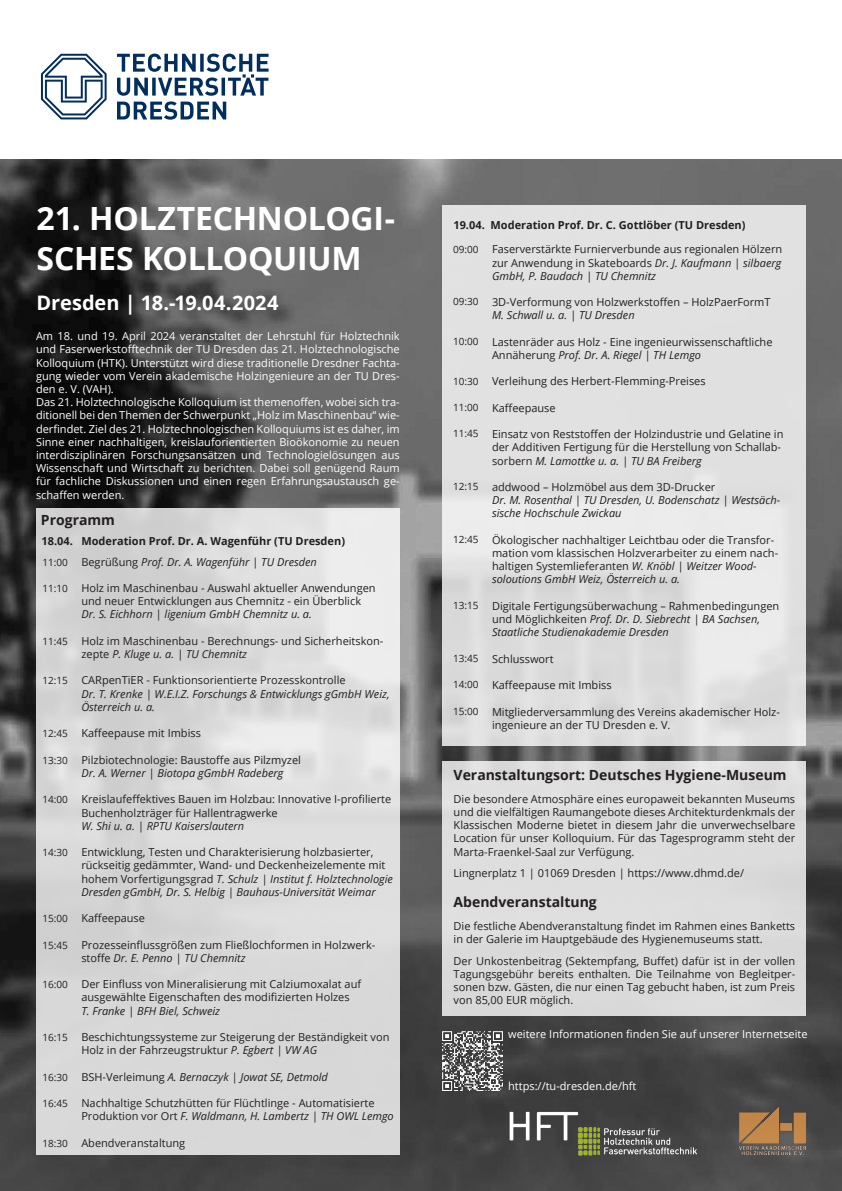
<style>
.page{position:relative;width:842px;height:1191px;background:#fff}
.page>*{position:absolute;margin:0;border:0;box-sizing:border-box;transform-origin:0 0}
.t1{font:700 32px/40px "Open Sans";letter-spacing:-.01em;color:#fff}
.t2{font:700 20px "Open Sans";color:#fff}
.t3{font:700 14px "Open Sans";color:#231f20}
.t4{font:11px/13.2px "Open Sans";color:#231f20}
.t5{font:11px/13.2px "Open Sans";color:#fff;text-align:justify}
.t6{font:italic 11px/13.2px "Open Sans";color:#231f20}
.t7{font:700 11px "Open Sans";color:#231f20}
.t8{font:10px "Open Sans";color:#231f20}
.s1{font-style:normal}
.s2{font-style:italic}
</style>
<div class="page">
<img style="left:0;top:159px;width:842px;height:1032px">
<div style="left:442px;top:206px;width:364px;height:540px;background:#e1e1e1"></div>
<div style="left:36px;top:508px;width:364px;height:647px;background:linear-gradient(to right,#d1d1d1,#e1e1e1)"></div>
<div style="left:442px;top:761px;width:364px;height:254px;background:#ddd"></div>
<svg style="left:41px;top:54px;width:228px;height:66px"></svg>
<img style="left:506px;top:1109px;width:194px;height:49px">
<img style="left:739px;top:1106px;width:66px;height:49px">
<img style="left:440px;top:1028px;width:65px;height:65px">
<p class="t1" style="left:37px;top:197px;width:360px">21. HOLZTECHNOLOGI-<br>SCHES KOLLOQUIUM</p>
<p class="t2" style="left:37px;top:288px;width:244px">Dresden | 18.-19.04.2024</p>
<p class="t5" style="left:36px;top:329px;width:365px">Am 18. und 19. April 2024 veranstaltet der Lehrstuhl für Holztechnik und Faserwerkstofftechnik der TU Dresden das 21. Holztechnologische Kolloquium (HTK). Unterstützt wird diese traditionelle Dresdner Fachta&shy;gung wieder vom Verein akademische Holzingenieure an der TU Dres&shy;den e. V. (VAH).</p>
<p class="t5" style="left:36px;top:395px;width:365px">Das 21. Holztechnologische Kolloquium ist themenoffen, wobei sich tra&shy;ditionell bei den Themen der Schwerpunkt „Holz im Maschinenbau“ wie&shy;derfindet. Ziel des 21. Holztechnologischen Kolloquiums ist es daher, im Sinne einer nachhaltigen, kreislauforientierten Bioökonomie zu neuen interdisziplinären Forschungsansätzen und Technologielösungen aus Wissenschaft und Wirtschaft zu berichten. Dabei soll genügend Raum für fachliche Diskussionen und einen regen Erfahrungsaustausch ge&shy;schaffen werden.</p>
<p class="t3" style="left:41px;top:510px;width:76px">Programm</p>
<p class="t7" style="left:41px;top:533px;width:305px">18.04. Moderation Prof. Dr. A. Wagenführ (TU Dresden)</p>
<p class="t8" style="left:42px;top:555px;width:27px">11:00</p>
<p class="t8" style="left:42px;top:581px;width:27px">11:10</p>
<p class="t8" style="left:42px;top:634px;width:27px">11:45</p>
<p class="t8" style="left:42px;top:674px;width:27px">12:15</p>
<p class="t8" style="left:42px;top:726px;width:27px">12:45</p>
<p class="t8" style="left:42px;top:753px;width:27px">13:30</p>
<p class="t8" style="left:42px;top:792px;width:27px">14:00</p>
<p class="t8" style="left:42px;top:845px;width:27px">14:30</p>
<p class="t8" style="left:42px;top:911px;width:27px">15:00</p>
<p class="t8" style="left:42px;top:938px;width:27px">15:45</p>
<p class="t8" style="left:42px;top:977px;width:27px">16:00</p>
<p class="t8" style="left:42px;top:1030px;width:27px">16:15</p>
<p class="t8" style="left:42px;top:1070px;width:27px">16:30</p>
<p class="t8" style="left:42px;top:1096px;width:27px">16:45</p>
<p class="t8" style="left:42px;top:1136px;width:27px">18:30</p>
<p class="t6" style="left:81px;top:555px;width:237px"><span class="s1">Begrüßung</span> Prof. Dr. A. Wagenführ | TU Dresden</p>
<p class="t4" style="left:81px;top:581px;width:296px">Holz im Maschinenbau - Auswahl aktueller Anwendungen und neuer Entwicklungen aus Chemnitz - ein Überblick</p>
<p class="t6" style="left:81px;top:607px;width:232px">Dr. S. Eichhorn | ligenium GmbH Chemnitz u. a.</p>
<p class="t4" style="left:81px;top:634px;width:304px">Holz im Maschinenbau - Berechnungs- und Sicherheitskon&shy;zepte <span class="s2">P. Kluge u. a. | TU Chemnitz</span></p>
<p class="t4" style="left:81px;top:673px;width:266px">CARpenTiER - Funktionsorientierte Prozesskontrolle</p>
<p class="t6" style="left:81px;top:687px;width:310px">Dr. T. Krenke | W.E.I.Z. Forschungs &amp; Entwicklungs gGmbH Weiz,<br>Österreich u. a.</p>
<p class="t4" style="left:81px;top:726px;width:121px">Kaffeepause mit Imbiss</p>
<p class="t4" style="left:81px;top:753px;width:221px">Pilzbiotechnologie: Baustoffe aus Pilzmyzel</p>
<p class="t6" style="left:81px;top:766px;width:203px">Dr. A. Werner | Biotopa gGmbH Radeberg</p>
<p class="t4" style="left:81px;top:792px;width:311px">Kreislaufeffektives Bauen im Holzbau: Innovative I-profilierte<br>Buchenholzträger für Hallentragwerke</p>
<p class="t6" style="left:81px;top:819px;width:164px">W. Shi u. a. | RPTU Kaiserslautern</p>
<p class="t4" style="left:81px;top:845px;width:313px">Entwicklung, Testen und Charakterisierung holzbasierter, rückseitig gedämmter, Wand- und Deckenheizelemente mit hohem Vorfertigungsgrad <span class="s2">T. Schulz | Institut f. Holztechnologie Dresden gGmbH, Dr. S. Helbig | Bauhaus-Universität Weimar</span></p>
<p class="t4" style="left:81px;top:911px;width:65px">Kaffeepause</p>
<p class="t4" style="left:81px;top:937px;width:295px">Prozesseinflussgrößen zum Fließlochformen in Holzwerk&shy;stoffe <span class="s2">Dr. E. Penno | TU Chemnitz</span></p>
<p class="t4" style="left:81px;top:977px;width:281px">Der Einfluss von Mineralisierung mit Calziumoxalat auf</p>
<p class="t4" style="left:81px;top:990px;width:270px">ausgewählte Eigenschaften des modifizierten Holzes</p>
<p class="t6" style="left:81px;top:1003px;width:140px">T. Franke | BFH Biel, Schweiz</p>
<p class="t4" style="left:81px;top:1030px;width:310px">Beschichtungssysteme zur Steigerung der Beständigkeit von<br>Holz in der Fahrzeugstruktur <span class="s2">P. Egbert | VW AG</span></p>
<p class="t6" style="left:81px;top:1069px;width:248px"><span class="s1">BSH-Verleimung</span> A. Bernaczyk | Jowat SE, Detmold</p>
<p class="t4" style="left:81px;top:1096px;width:314px">Nachhaltige Schutzhütten für Flüchtlinge - Automatisierte<br>Produktion vor Ort <span class="s2">F. Waldmann, H. Lambertz | TH OWL Lemgo</span></p>
<p class="t4" style="left:81px;top:1135px;width:105px">Abendveranstaltung</p>
<p class="t7" style="left:453px;top:217px;width:294px">19.04. Moderation Prof. Dr. C. Gottlöber (TU Dresden)</p>
<p class="t8" style="left:453px;top:242px;width:27px">09:00</p>
<p class="t4" style="left:492px;top:242px;width:292px;text-align:justify">Faserverstärkte Furnierverbunde aus regionalen Hölzern zur Anwendung in Skateboards <span class="s2">Dr. J. Kaufmann | silbaerg GmbH, P. Baudach | TU Chemnitz</span></p>
<p class="t4" style="left:492px;top:295px;width:280px">3D-Verformung von Holzwerkstoffen – HolzPaerFormT</p>
<p class="t6" style="left:492px;top:308px;width:144px">M. Schwall u. a. | TU Dresden</p>
<p class="t4" style="left:492px;top:335px;width:282px">Lastenräder aus Holz - Eine ingenieurwissenschaftliche<br>Annäherung <span class="s2">Prof. Dr. A. Riegel | TH Lemgo</span></p>
<p class="t4" style="left:492px;top:374px;width:215px">Verleihung des Herbert-Flemming-Preises</p>
<p class="t4" style="left:492px;top:401px;width:65px">Kaffeepause</p>
<p class="t4" style="left:492px;top:427px;width:293px">Einsatz von Reststoffen der Holzindustrie und Gelatine in der Additiven Fertigung für die Herstellung von Schallab&shy;sorbern <span class="s2">M. Lamottke u. a. | TU BA Freiberg</span></p>
<p class="t4" style="left:492px;top:480px;width:225px">addwood – Holzmöbel aus dem 3D-Drucker</p>
<p class="t6" style="left:492px;top:493px;width:290px">Dr. M. Rosenthal | TU Dresden, U. Bodenschatz | Westsäch&shy;sische Hochschule Zwickau</p>
<p class="t4" style="left:492px;top:533px;width:288px">Ökologischer nachhaltiger Leichtbau oder die Transfor&shy;mation vom klassischen Holzverarbeiter zu einem nach&shy;haltigen Systemlieferanten <span class="s2">W. Knöbl | Weitzer Wood-</span></p>
<p class="t6" style="left:492px;top:572px;width:190px">soloutions GmbH Weiz, Österreich u. a.</p>
<p class="t4" style="left:492px;top:599px;width:289px">Digitale Fertigungsüberwachung – Rahmenbedingungen und Möglichkeiten <span class="s2">Prof. Dr. D. Siebrecht | BA Sachsen,<br>Staatliche Studienakademie Dresden</span></p>
<p class="t4" style="left:492px;top:652px;width:63px">Schlusswort</p>
<p class="t4" style="left:492px;top:678px;width:121px">Kaffeepause mit Imbiss</p>
<p class="t4" style="left:492px;top:704px;width:289px">Mitgliederversammlung des Vereins akademischer Holz&shy;ingenieure an der TU Dresden e. V.</p>
<p class="t8" style="left:453px;top:295px;width:27px">09:30</p>
<p class="t8" style="left:453px;top:334px;width:27px">10:00</p>
<p class="t8" style="left:453px;top:374px;width:27px">10:30</p>
<p class="t8" style="left:453px;top:400px;width:27px">11:00</p>
<p class="t8" style="left:453px;top:427px;width:27px">11:45</p>
<p class="t8" style="left:453px;top:480px;width:27px">12:15</p>
<p class="t8" style="left:453px;top:532px;width:27px">12:45</p>
<p class="t8" style="left:453px;top:598px;width:27px">13:15</p>
<p class="t8" style="left:453px;top:651px;width:27px">13:45</p>
<p class="t8" style="left:453px;top:678px;width:27px">14:00</p>
<p class="t8" style="left:453px;top:704px;width:27px">15:00</p>
<p class="t3" style="left:454px;top:765px;width:335px">Veranstaltungsort: Deutsches Hygiene-Museum</p>
<p class="t4" style="left:454px;top:792px;width:343px;text-align:justify">Die besondere Atmosphäre eines europaweit bekannten Museums und die vielfältigen Raumangebote dieses Architekturdenkmals der Klassischen Moderne bietet in diesem Jahr die unverwechselbare Location für unser Kolloquium. Für das Tagesprogramm steht der Marta-Fraenkel-Saal zur Verfügung.</p>
<p class="t4" style="left:454px;top:866px;width:292px">Lingnerplatz 1 | 01069 Dresden | https://www.dhmd.de/</p>
<p class="t3" style="left:454px;top:892px;width:145px">Abendveranstaltung</p>
<p class="t4" style="left:454px;top:919px;width:343px">Die festliche Abendveranstaltung findet im Rahmen eines Banketts in der Galerie im Hauptgebäude des Hygienemuseums statt.</p>
<p class="t4" style="left:454px;top:954px;width:343px;text-align:justify">Der Unkostenbeitrag (Sektempfang, Buffet) dafür ist in der vollen Tagungsgebühr bereits enthalten. Die Teilnahme von Begleitper&shy;sonen bzw. Gästen, die nur einen Tag gebucht haben, ist zum Preis von 85,00 EUR möglich.</p>
<p class="t5" style="left:508px;top:1026px;width:301px">weitere Informationen finden Sie auf unserer Internetseite</p>
<p class="t5" style="left:508px;top:1079px;width:130px">https://tu-dresden.de/hft</p>
</div>
